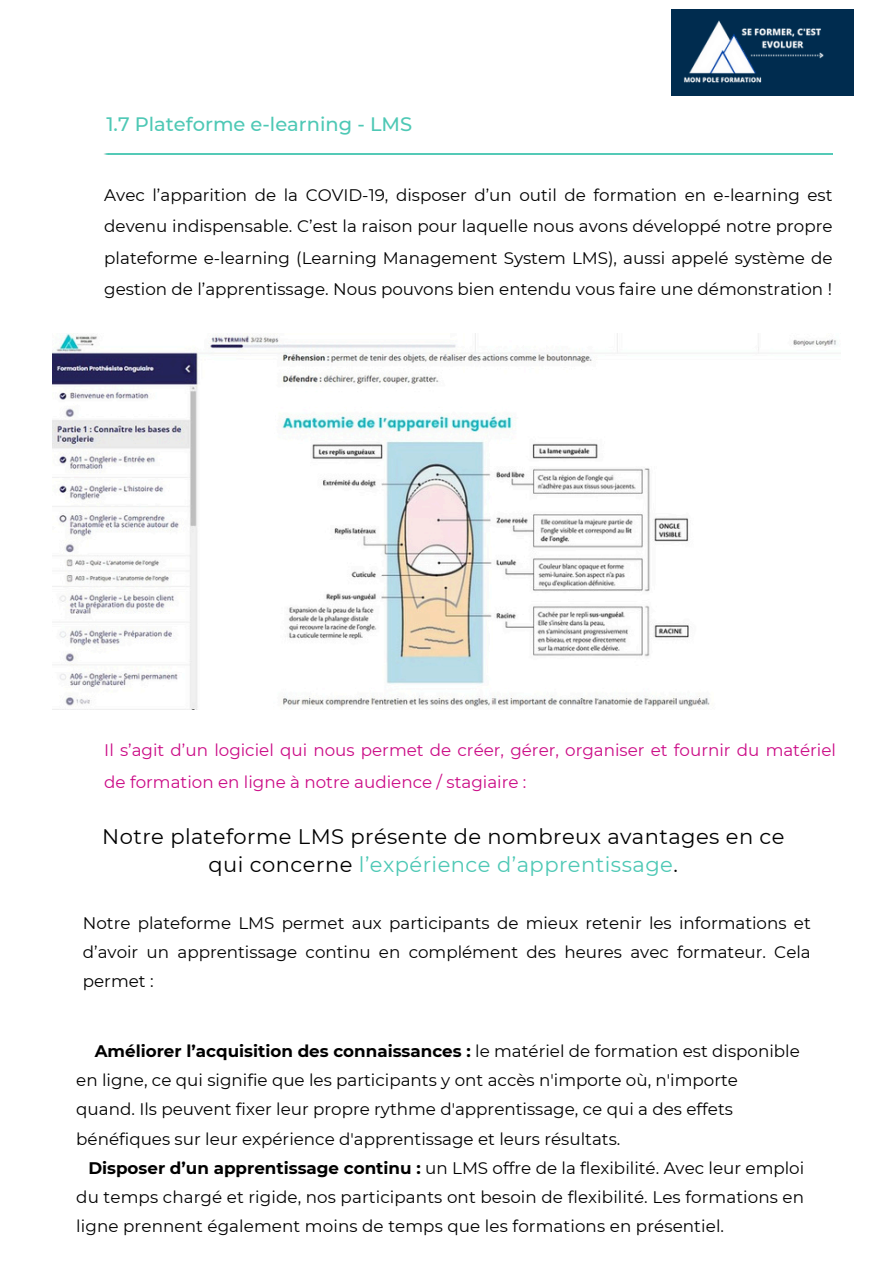
<style>
.page{position:relative;width:894px;height:1264px;background:#fff}
.page>*{position:absolute;margin:0;border:0;box-sizing:border-box;transform-origin:0 0}
.t1{font:21px/28.2px "Montserrat";letter-spacing:.02em;color:#000;text-align:center}
.t2{font:500 19.35px "Montserrat";color:#4ec8b5}
.t3{font:16.65px/31.5px "Montserrat";color:#000;text-align:justify}
.t4{font:16.65px/31.5px "Montserrat";color:#cb0b86}
.t5{font:700 16.65px "Montserrat";color:#000}
.s1{color:#4ec8b5}
.s2{font-weight:400}
.s3{font-weight:700}
</style>
<div class="page">
<img style="left:104px;top:153px;width:727px;height:1px">
<div style="left:671px;top:10px;width:182px;height:86px;background:#002c4f"></div>
<img style="left:683px;top:16px;width:171px;height:73px">
<img style="left:52px;top:334px;width:784px;height:375px">
<p class="t2" style="left:106px;top:113px;width:307px">1.7 Plateforme e-learning - LMS</p>
<p class="t3" style="left:104px;top:179px;width:729px">Avec l’apparition de la COVID-19, disposer d’un outil de formation en e-learning est devenu indispensable. C’est la raison pour laquelle nous avons développé notre propre plateforme e-learning (Learning Management System LMS), aussi appelé système de gestion de l’apprentissage. Nous pouvons bien entendu vous faire une démonstration !</p>
<p class="t4" style="left:104px;top:734px;width:733px">Il s’agit d’un logiciel qui nous permet de créer, gérer, organiser et fournir du matériel de formation en ligne à notre audience / stagiaire :</p>
<p class="t1" style="left:102px;top:822px;width:683px">Notre plateforme LMS présente de nombreux avantages en ce qui concerne <span class="s1">l’expérience d’apprentissage</span>.</p>
<h2 class="t3" style="left:83px;top:908px;width:729px;line-height:29.2px">Notre plateforme LMS permet aux participants de mieux retenir les informations et d’avoir un apprentissage continu en complément des heures avec formateur. Cela permet :</h2>
<p class="t5" style="left:95px;top:1040px;width:706px">Améliorer l’acquisition des connaissances : <span class="s2">le matériel de formation est disponible</span></p>
<p class="t3" style="left:76px;top:1064px;width:663px">en ligne, ce qui signifie que les participants y ont accès n'importe où, n'importe</p>
<p class="t3" style="left:76px;top:1093px;width:658px">quand. Ils peuvent fixer leur propre rythme d'apprentissage, ce qui a des effets</p>
<p class="t3" style="left:76px;top:1122px;width:545px">bénéfiques sur leur expérience d'apprentissage et leurs résultats.</p>
<p class="t3" style="left:88px;top:1152px;width:717px"><span class="s3">Disposer d’un apprentissage continu :</span> un LMS offre de la flexibilité. Avec leur emploi</p>
<p class="t3" style="left:76px;top:1182px;width:729px;line-height:29.2px">du temps chargé et rigide, nos participants ont besoin de flexibilité. Les formations en ligne prennent également moins de temps que les formations en présentiel.</p>
</div>
